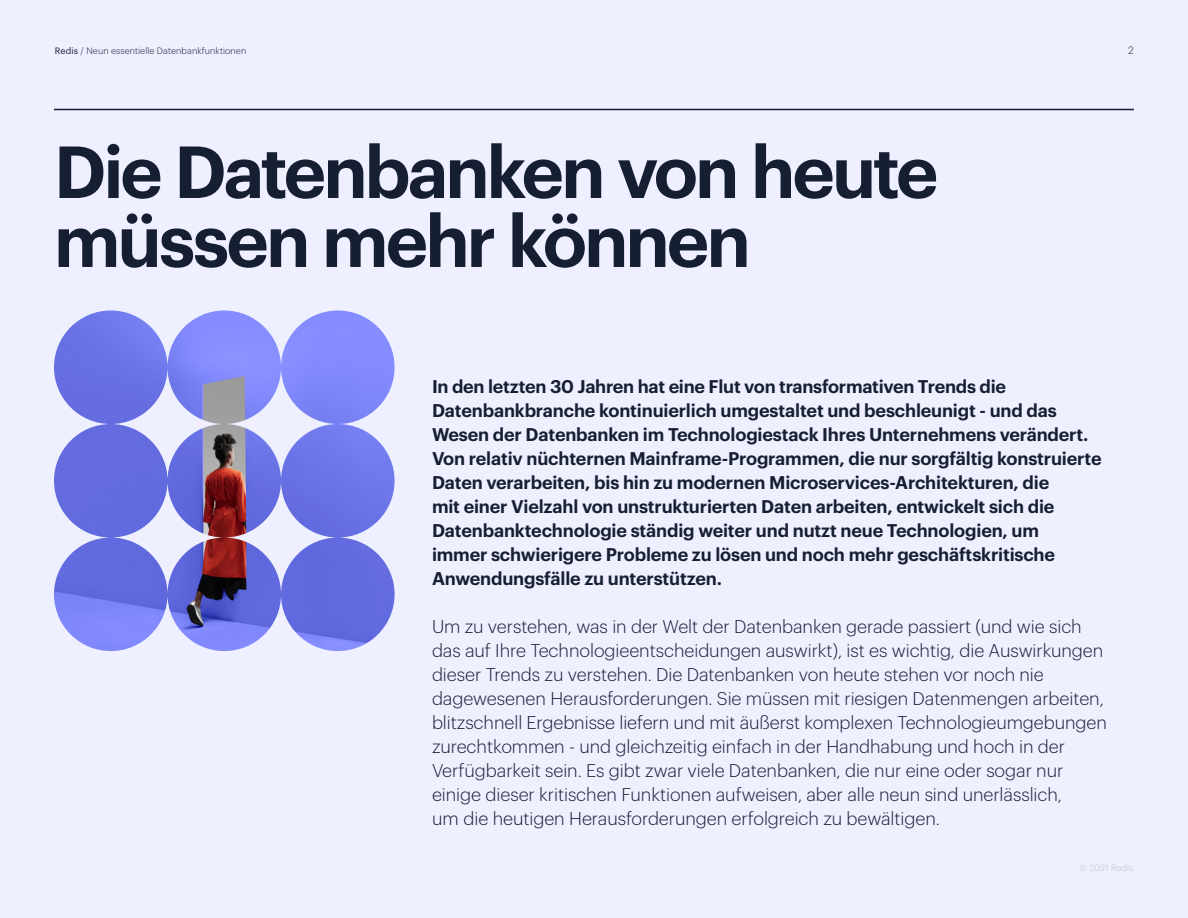
<style>
.page{position:relative;width:1188px;height:918px;background:#eeefff}
.page>*{position:absolute;margin:0;border:0;box-sizing:border-box;transform-origin:0 0}
.t1{font:600 72px/69px "Graphik";letter-spacing:-.04em;color:#161f31}
.t2{font:300 18px/24px "Graphik";letter-spacing:-.005em;color:#161f31}
.t3{font:600 18px/24px "Graphik";letter-spacing:-.01em;color:#161f31}
.t4{font:300 10.5px "Graphik";color:#161f31}
.t5{font:300 9px "Graphik";letter-spacing:.01em;color:#161f31}
.t6{font:300 9px "Graphik";letter-spacing:.01em;color:#bfc2c4}
.s1{font-weight:400}
</style>
<div class="page">
<hr style="left:54px;top:109px;width:1080px;height:1px;background:#161f31">
<img style="left:54px;top:310px;width:341px;height:341px">
<p class="t5" style="left:55px;top:44px;width:193px"><span class="s1">Redis</span> / Neun essentielle Datenbankfunktionen</p>
<p class="t4" style="left:1128px;top:43px;width:7px">2</p>
<h1 class="t1" style="left:54px;top:131px;width:886px">Die Datenbanken von heute müssen mehr können</h1>
<p class="t3" style="left:432px;top:373px;width:671px">In den letzten 30 Jahren hat eine Flut von transformativen Trends die Datenbankbranche kontinuierlich umgestaltet und beschleunigt - und das Wesen der Datenbanken im Technologiestack Ihres Unternehmens verändert.<br>Von relativ nüchternen Mainframe-Programmen, die nur sorgfältig konstruierte Daten verarbeiten, bis hin zu modernen Microservices-Architekturen, die<br>mit einer Vielzahl von unstrukturierten Daten arbeiten, entwickelt sich die Datenbanktechnologie ständig weiter und nutzt neue Technologien, um<br>immer schwierigere Probleme zu lösen und noch mehr geschäftskritische Anwendungsfälle zu unterstützen.</p>
<p class="t2" style="left:432px;top:613px;width:677px">Um zu verstehen, was in der Welt der Datenbanken gerade passiert (und wie sich das auf Ihre Technologieentscheidungen auswirkt), ist es wichtig, die Auswirkungen dieser Trends zu verstehen. Die Datenbanken von heute stehen vor noch nie dagewesenen Herausforderungen. Sie müssen mit riesigen Datenmengen arbeiten, blitzschnell Ergebnisse liefern und mit äußerst komplexen Technologieumgebungen zurechtkommen - und gleichzeitig einfach in der Handhabung und hoch in der Verfügbarkeit sein. Es gibt zwar viele Datenbanken, die nur eine oder sogar nur einige dieser kritischen Funktionen aufweisen, aber alle neun sind unerlässlich,<br>um die heutigen Herausforderungen erfolgreich zu bewältigen.</p>
<p class="t6" style="left:1079px;top:862px;width:55px">© 2021 Redis</p>
</div>
